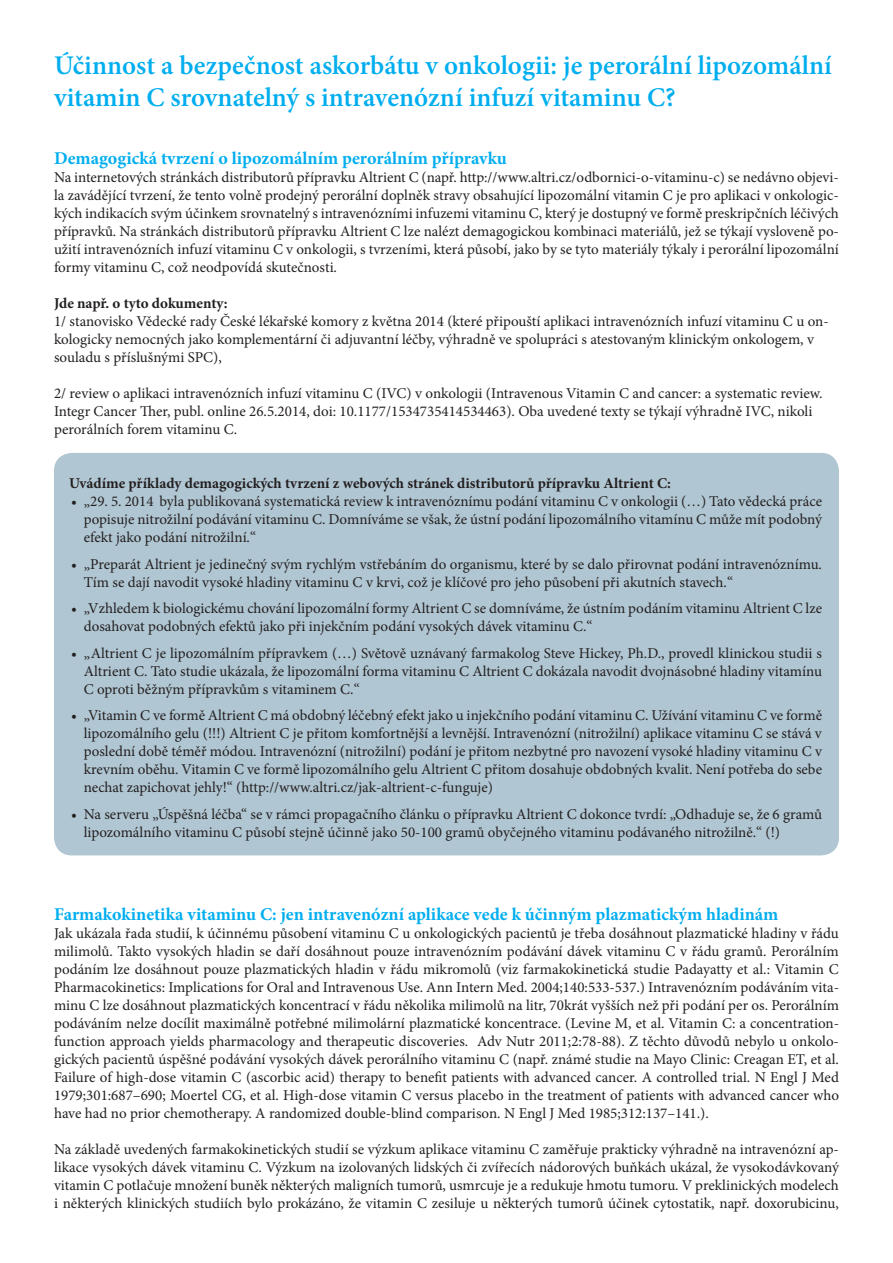
<style>
.page{position:relative;width:893px;height:1263px;background:#fff}
.page>*{position:absolute;margin:0;border:0;box-sizing:border-box;transform-origin:0 0}
.t1{font:600 27px/32.4px "Minion Pro";color:#00aeef}
.t2{font:700 18px "Minion Pro";color:#00aeef}
.t3{font:15px/18px "Minion Pro";color:#231f20;text-align:justify}
.t4{font:700 15px "Minion Pro";color:#231f20}
</style>
<div class="page">
<div style="left:54px;top:453px;width:785px;height:402px;background:#b0c6d2;border-radius:18px"></div>
<h1 class="t1" style="left:54px;top:51px;width:779px">Účinnost a bezpečnost askorbátu v onkologii: je perorální lipozomální vitamin C srovnatelný s intravenózní infuzí vitaminu C?</h1>
<p class="t2" style="left:54px;top:151px;width:454px">Demagogická tvrzení o lipozomálním perorálním přípravku</p>
<p class="t3" style="left:54px;top:170px;width:786px">Na internetových stránkách distributorů přípravku Altrient C (např. http://www.altri.cz/odbornici-o-vitaminu-c) se nedávno objevi&shy;la zavádějící tvrzení, že tento volně prodejný perorální doplněk stravy obsahující lipozomální vitamin C je pro aplikaci v onkologic&shy;kých indikacích svým účinkem srovnatelný s intravenózními infuzemi vitaminu C, který je dostupný ve formě preskripčních léčivých přípravků. Na stránkách distributorů přípravku Altrient C lze nalézt demagogickou kombinaci materiálů, jež se týkají vysloveně po&shy;užití intravenózních infuzí vitaminu C v onkologii, s tvrzeními, která působí, jako by se tyto materiály týkaly i perorální lipozomální formy vitaminu C, což neodpovídá skutečnosti.</p>
<p class="t4" style="left:54px;top:297px;width:175px">Jde např. o tyto dokumenty:</p>
<p class="t3" style="left:54px;top:314px;width:776px;text-align:left">1/ stanovisko Vědecké rady České lékařské komory z května 2014 (které připouští aplikaci intravenózních infuzí vitaminu C u on&shy;kologicky nemocných jako komplementární či adjuvantní léčby, výhradně ve spolupráci s atestovaným klinickým onkologem, v souladu s příslušnými SPC),</p>
<p class="t3" style="left:54px;top:386px;width:770px;text-align:left">2/ review o aplikaci intravenózních infuzí vitaminu C (IVC) v onkologii (Intravenous Vitamin C and cancer: a systematic review.<br>Integr Cancer Ther, publ. online 26.5.2014, doi: 10.1177/1534735414534463). Oba uvedené texty se týkají výhradně IVC, nikoli perorálních forem vitaminu C.</p>
<p class="t4" style="left:69px;top:477px;width:603px">Uvádíme příklady demagogických tvrzení z webových stránek distributorů přípravku Altrient C:</p>
<p class="t3" style="left:84px;top:494px;width:740px;text-indent:-13px">• „29. 5. 2014 byla publikovaná systematická review k intravenóznímu podání vitaminu C v onkologii (…) Tato vědecká práce popisuje nitrožilní podávání vitaminu C. Domníváme se však, že ústní podání lipozomálního vitamínu C může mít podobný efekt jako podání nitrožilní.“</p>
<p class="t3" style="left:84px;top:556px;width:740px;text-indent:-13px">• „Preparát Altrient je jedinečný svým rychlým vstřebáním do organismu, které by se dalo přirovnat podání intravenóznímu.<br>Tím se dají navodit vysoké hladiny vitaminu C v krvi, což je klíčové pro jeho působení při akutních stavech.“</p>
<p class="t3" style="left:84px;top:601px;width:740px;text-indent:-13px">• „Vzhledem k biologickému chování lipozomální formy Altrient C se domníváme, že ústním podáním vitaminu Altrient C lze dosahovat podobných efektů jako při injekčním podání vysokých dávek vitaminu C.“</p>
<p class="t3" style="left:84px;top:645px;width:740px;text-indent:-13px">• „Altrient C je lipozomálním přípravkem (…) Světově uznávaný farmakolog Steve Hickey, Ph.D., provedl klinickou studii s Altrient C. Tato studie ukázala, že lipozomální forma vitaminu C Altrient C dokázala navodit dvojnásobné hladiny vitamínu C oproti běžným přípravkům s vitaminem C.“</p>
<p class="t3" style="left:84px;top:708px;width:740px;text-indent:-13px">• „Vitamin C ve formě Altrient C má obdobný léčebný efekt jako u injekčního podání vitaminu C. Užívání vitaminu C ve formě lipozomálního gelu (!!!) Altrient C je přitom komfortnější a levnější. Intravenózní (nitrožilní) aplikace vitaminu C se stává v poslední době téměř módou. Intravenózní (nitrožilní) podání je přitom nezbytné pro navození vysoké hladiny vitaminu C v krevním oběhu. Vitamin C ve formě lipozomálního gelu Altrient C přitom dosahuje obdobných kvalit. Není potřeba do sebe nechat zapichovat jehly!“ (http://www.altri.cz/jak-altrient-c-funguje)</p>
<p class="t3" style="left:84px;top:806px;width:740px;text-indent:-13px">• Na serveru „Úspěšná léčba“ se v rámci propagačního článku o přípravku Altrient C dokonce tvrdí: „Odhaduje se, že 6 gramů lipozomálního vitaminu C působí stejně účinně jako 50-100 gramů obyčejného vitaminu podávaného nitrožilně.“ (!)</p>
<p class="t2" style="left:54px;top:907px;width:726px">Farmakokinetika vitaminu C: jen intravenózní aplikace vede k účinným plazmatickým hladinám</p>
<p class="t3" style="left:54px;top:925px;width:787px">Jak ukázala řada studií, k účinnému působení vitaminu C u onkologických pacientů je třeba dosáhnout plazmatické hladiny v řádu milimolů. Takto vysokých hladin se daří dosáhnout pouze intravenózním podávání dávek vitaminu C v řádu gramů. Perorálním podáním lze dosáhnout pouze plazmatických hladin v řádu mikromolů (viz farmakokinetická studie Padayatty et al.: Vitamin C Pharmacokinetics: Implications for Oral and Intravenous Use. Ann Intern Med. 2004;140:533-537.) Intravenózním podáváním vita&shy;minu C lze dosáhnout plazmatických koncentrací v řádu několika milimolů na litr, 70krát vyšších než při podání per os. Perorálním podáváním nelze docílit maximálně potřebné milimolární plazmatické koncentrace. (Levine M, et al. Vitamin C: a concentration&shy;function approach yields pharmacology and therapeutic discoveries. Adv Nutr 2011;2:78-88). Z těchto důvodů nebylo u onkolo&shy;gických pacientů úspěšné podávání vysokých dávek perorálního vitaminu C (např. známé studie na Mayo Clinic: Creagan ET, et al.<br>Failure of high-dose vitamin C (ascorbic acid) therapy to benefit patients with advanced cancer. A controlled trial. N Engl J Med 1979;301:687–690; Moertel CG, et al. High-dose vitamin C versus placebo in the treatment of patients with advanced cancer who have had no prior chemotherapy. A randomized double-blind comparison. N Engl J Med 1985;312:137–141.).</p>
<p class="t3" style="left:54px;top:1141px;width:786px">Na základě uvedených farmakokinetických studií se výzkum aplikace vitaminu C zaměřuje prakticky výhradně na intravenózní ap&shy;likace vysokých dávek vitaminu C. Výzkum na izolovaných lidských či zvířecích nádorových buňkách ukázal, že vysokodávkovaný vitamin C potlačuje množení buněk některých maligních tumorů, usmrcuje je a redukuje hmotu tumoru. V preklinických modelech i některých klinických studiích bylo prokázáno, že vitamin C zesiluje u některých tumorů účinek cytostatik, např. doxorubicinu,</p>
</div>
